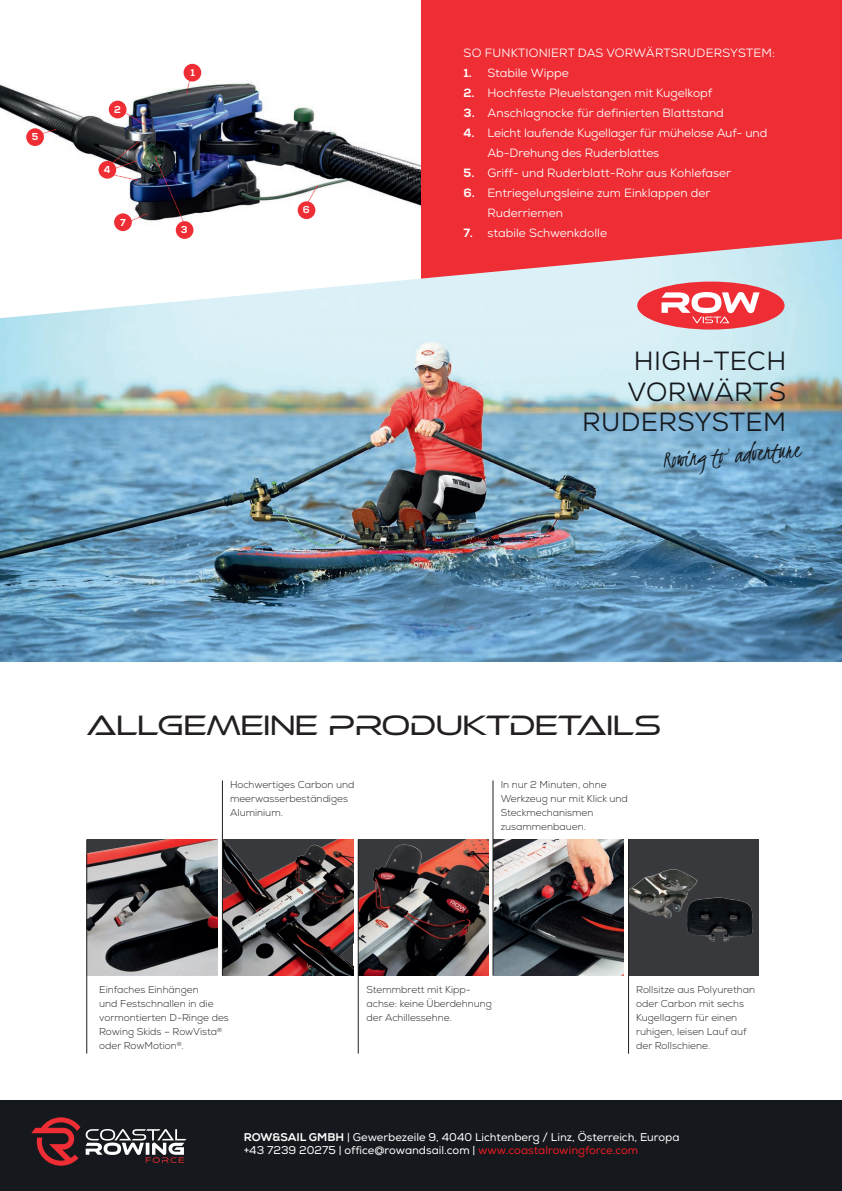
<style>
.page{position:relative;width:842px;height:1191px;background:#fff}
.page>*{position:absolute;margin:0;border:0;box-sizing:border-box;transform-origin:0 0}
.t1{font:29px "Ethnocentric Lt";color:#231f20}
.t2{font:26.3px "Nexa";letter-spacing:.015em;color:#15181c}
.t3{font:25.2px "Kristi";color:#15181c}
.t4{font:12px "Nexa";color:#fff}
.t5{font:11.2px "Nexa";color:#fff}
.t6{font:300 10px/14px "Nexa";color:#231f20}
.t7{font:800 10px "Nexa";color:#fff}
.s1{font-weight:800}
.s2{color:#ed1c24}
</style>
<div class="page">
<img style="left:0;top:63px;width:421px;height:176px">
<div style="left:421px;top:0;width:421px;height:239px;background:#ee2d34"></div>
<img style="left:0;top:239px;width:842px;height:423px">
<div style="left:0;top:1100px;width:842px;height:91px;background:#15181c"></div>
<svg style="left:31px;top:1117px;width:49px;height:48px"></svg>
<svg style="left:86px;top:1129px;width:100px;height:33px"></svg>
<img style="left:494px;top:839px;width:130px;height:136px">
<img style="left:359px;top:839px;width:130px;height:136px">
<img style="left:223px;top:839px;width:130px;height:136px">
<img style="left:88px;top:839px;width:130px;height:136px">
<div style="left:628px;top:839px;width:131px;height:136px;background:#38393c"></div>
<img style="left:629px;top:869px;width:124px;height:72px">
<hr style="left:87px;top:839px;width:1px;height:214px;background:#231f20">
<hr style="left:222px;top:780px;width:1px;height:195px;background:#231f20">
<hr style="left:358px;top:839px;width:1px;height:214px;background:#231f20">
<hr style="left:628px;top:839px;width:1px;height:214px;background:#231f20">
<hr style="left:493px;top:780px;width:1px;height:195px;background:#231f20">
<div style="left:184px;top:64px;width:17px;height:17px;background:#ee2d34;border-radius:50%"></div>
<div style="left:26px;top:128px;width:18px;height:18px;background:#ee2d34;border-radius:50%"></div>
<div style="left:176px;top:221px;width:17px;height:18px;background:#ee2d34;border-radius:50%"></div>
<div style="left:109px;top:101px;width:17px;height:17px;background:#ee2d34;border-radius:50%"></div>
<div style="left:114px;top:213px;width:18px;height:18px;background:#ee2d34;border-radius:50%"></div>
<div style="left:99px;top:161px;width:17px;height:18px;background:#ee2d34;border-radius:50%"></div>
<div style="left:298px;top:201px;width:17px;height:18px;background:#ee2d34;border-radius:50%"></div>
<svg style="left:111px;top:142px;width:27px;height:39px"></svg>
<svg style="left:155px;top:157px;width:31px;height:69px;background:#313145"></svg>
<svg style="left:124px;top:112px;width:21px;height:13px"></svg>
<svg style="left:186px;top:79px;width:5px;height:15px"></svg>
<svg style="left:41px;top:129px;width:15px;height:6px"></svg>
<svg style="left:129px;top:213px;width:18px;height:10px"></svg>
<svg style="left:307px;top:186px;width:11px;height:18px"></svg>
<svg style="left:637px;top:281px;width:147px;height:48px;background:#ea7a80"></svg>
<p class="t7" style="left:32px;top:131px;width:8px">5</p>
<p class="t7" style="left:114px;top:103px;width:8px">2</p>
<p class="t7" style="left:104px;top:163px;width:8px">4</p>
<p class="t7" style="left:120px;top:216px;width:7px">7</p>
<p class="t7" style="left:191px;top:66px;width:6px">1</p>
<p class="t7" style="left:181px;top:223px;width:8px">3</p>
<p class="t7" style="left:303px;top:204px;width:8px">6</p>
<p class="t4" style="left:464px;top:46px;width:313px">SO FUNKTIONIERT DAS VORWÄRTSRUDERSYSTEM:</p>
<p class="t4" style="left:463px;top:66px;width:107px"><span class="s1">1.</span> Stabile Wippe</p>
<p class="t4" style="left:463px;top:86px;width:250px"><span class="s1">2.</span> Hochfeste Pleuelstangen mit Kugelkopf</p>
<p class="t4" style="left:463px;top:106px;width:262px"><span class="s1">3.</span> Anschlagnocke für definierten Blattstand</p>
<p class="t4" style="left:463px;top:126px;width:305px"><span class="s1">4.</span> Leicht laufende Kugellager für mühelose Auf- und</p>
<p class="t4" style="left:487px;top:146px;width:173px">Ab-Drehung des Ruderblattes</p>
<p class="t4" style="left:463px;top:166px;width:269px"><span class="s1">5.</span> Griff- und Ruderblatt-Rohr aus Kohlefaser</p>
<p class="t4" style="left:463px;top:186px;width:249px"><span class="s1">6.</span> Entriegelungsleine zum Einklappen der</p>
<p class="t4" style="left:487px;top:206px;width:77px">Ruderriemen</p>
<p class="t4" style="left:463px;top:226px;width:145px"><span class="s1">7.</span> stabile Schwenkdolle</p>
<p class="t2" style="left:634px;top:344px;width:154px">HIGH-TECH</p>
<p class="t2" style="left:628px;top:375px;width:160px">VORWÄRTS</p>
<p class="t2" style="left:582px;top:405px;width:205px">RUDERSYSTEM</p>
<p class="t3" style="left:661px;top:445px;width:140px;rotate:-5deg">Rowing to adventure</p>
<p class="t1" style="left:87px;top:708px;width:575px">ALLGEMEINE PRODUKTDETAILS</p>
<p class="t6" style="left:230px;top:777px;width:126px">Hochwertiges Carbon und</p>
<p class="t6" style="left:230px;top:791px;width:119px">meerwasserbeständiges</p>
<p class="t6" style="left:230px;top:805px;width:54px">Aluminium.</p>
<p class="t6" style="left:501px;top:777px;width:107px">In nur 2 Minuten, ohne</p>
<p class="t6" style="left:501px;top:791px;width:129px">Werkzeug nur mit Klick und</p>
<p class="t6" style="left:501px;top:805px;width:94px">Steckmechanismen</p>
<p class="t6" style="left:501px;top:819px;width:87px">zusammenbauen.</p>
<p class="t6" style="left:99px;top:983px;width:101px">Einfaches Einhängen</p>
<p class="t6" style="left:99px;top:997px;width:116px">und Festschnallen in die</p>
<p class="t6" style="left:99px;top:1011px;width:131px">vormontierten D-Ringe des<br>Rowing Skids – RowVista<sup>® </sup>oder RowMotion<sup>®</sup>.</p>
<p class="t6" style="left:366px;top:983px;width:106px">Stemmbrett mit Kipp-</p>
<p class="t6" style="left:366px;top:997px;width:127px">achse: keine Überdehnung der Achillessehne.</p>
<p class="t6" style="left:636px;top:983px;width:120px">Rollsitze aus Polyurethan oder Carbon mit sechs</p>
<p class="t6" style="left:636px;top:1011px;width:102px">Kugellagern für einen</p>
<p class="t6" style="left:636px;top:1025px;width:112px">ruhigen, leisen Lauf auf</p>
<p class="t6" style="left:636px;top:1039px;width:76px">der Rollschiene.</p>
<p class="t5" style="left:244px;top:1130px;width:437px"><span class="s1">ROW&amp;SAIL GMBH</span> | Gewerbezeile 9, 4040 Lichtenberg / Linz, Österreich, Europa</p>
<p class="t5" style="left:244px;top:1143px;width:396px">+43 7239 20275 | office@rowandsail.com | <span class="s2">www.coastalrowingforce.com</span></p>
</div>
